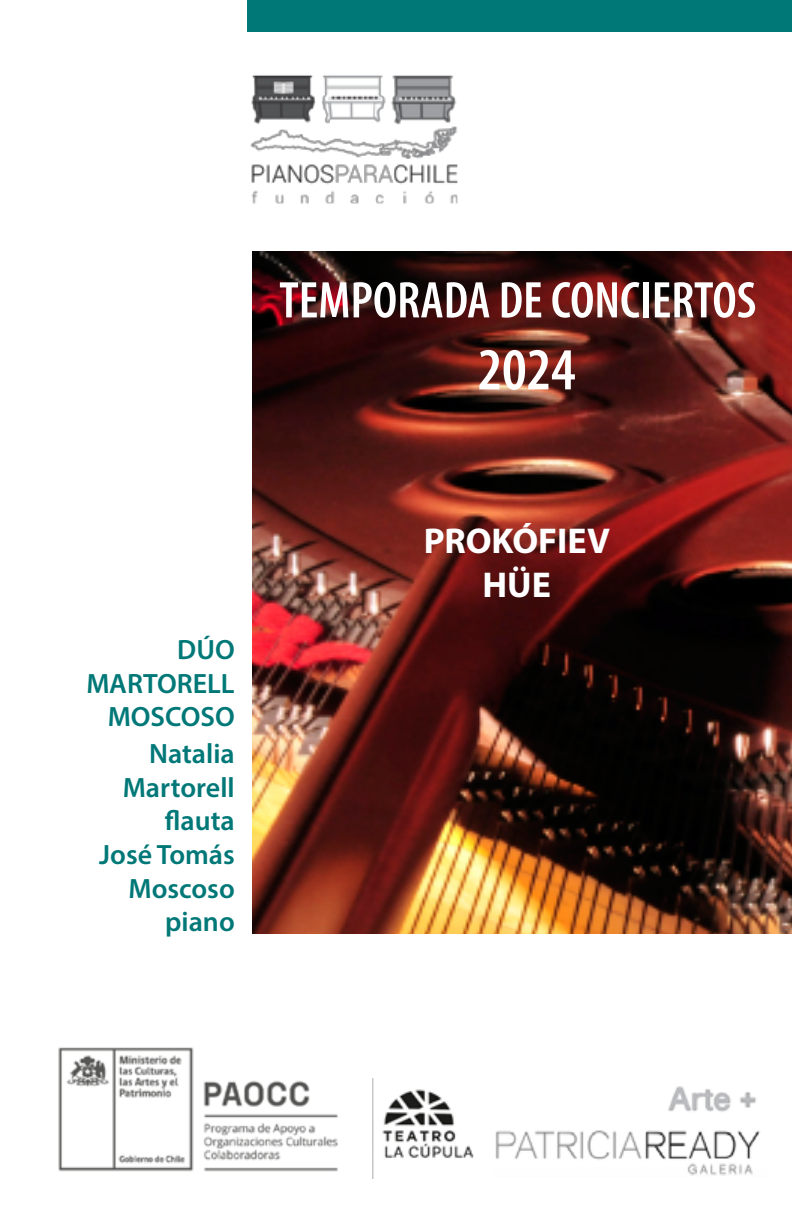
<style>
.page{position:relative;width:792px;height:1224px;background:#fff}
.page>*{position:absolute;margin:0;border:0;box-sizing:border-box;transform-origin:0 0}
.t1{font:600 condensed 60px "Myriad Pro";color:#fff}
.t2{font:600 condensed 52px "Myriad Pro";color:#fff}
.t3{font:700 36px/43.2px "Myriad Pro";color:#fff;text-align:center}
.t4{font:600 28px/33.6px "Myriad Pro";color:#007877;text-align:right}
</style>
<div class="page">
<div style="left:247px;top:0;width:545px;height:32px;background:#007877"></div>
<img style="left:252px;top:251px;width:540px;height:683px">
<img style="left:58px;top:1047px;width:280px;height:125px">
<img style="left:250px;top:75px;width:208px;height:129px">
<img style="left:373px;top:1079px;width:101px;height:99px">
<img style="left:495px;top:1130px;width:265px;height:46px">
<img style="left:668px;top:1086px;width:88px;height:26px">
<h2 class="t2" style="left:279px;top:268px;width:479px">TEMPORADA DE CONCIERTOS</h2>
<h1 class="t1" style="left:478px;top:333px;width:99px">2024</h1>
<p class="t4" style="left:86px;top:632px;width:150px">DÚO<br>MARTORELL<br>MOSCOSO</p>
<p class="t4" style="left:99px;top:736px;width:137px">Natalia<br>Martorell flauta<br>José Tomás<br>Moscoso piano</p>
<p class="t3" style="left:424px;top:520px;width:188px">PROKÓFIEV<br>HÜE</p>
</div>
